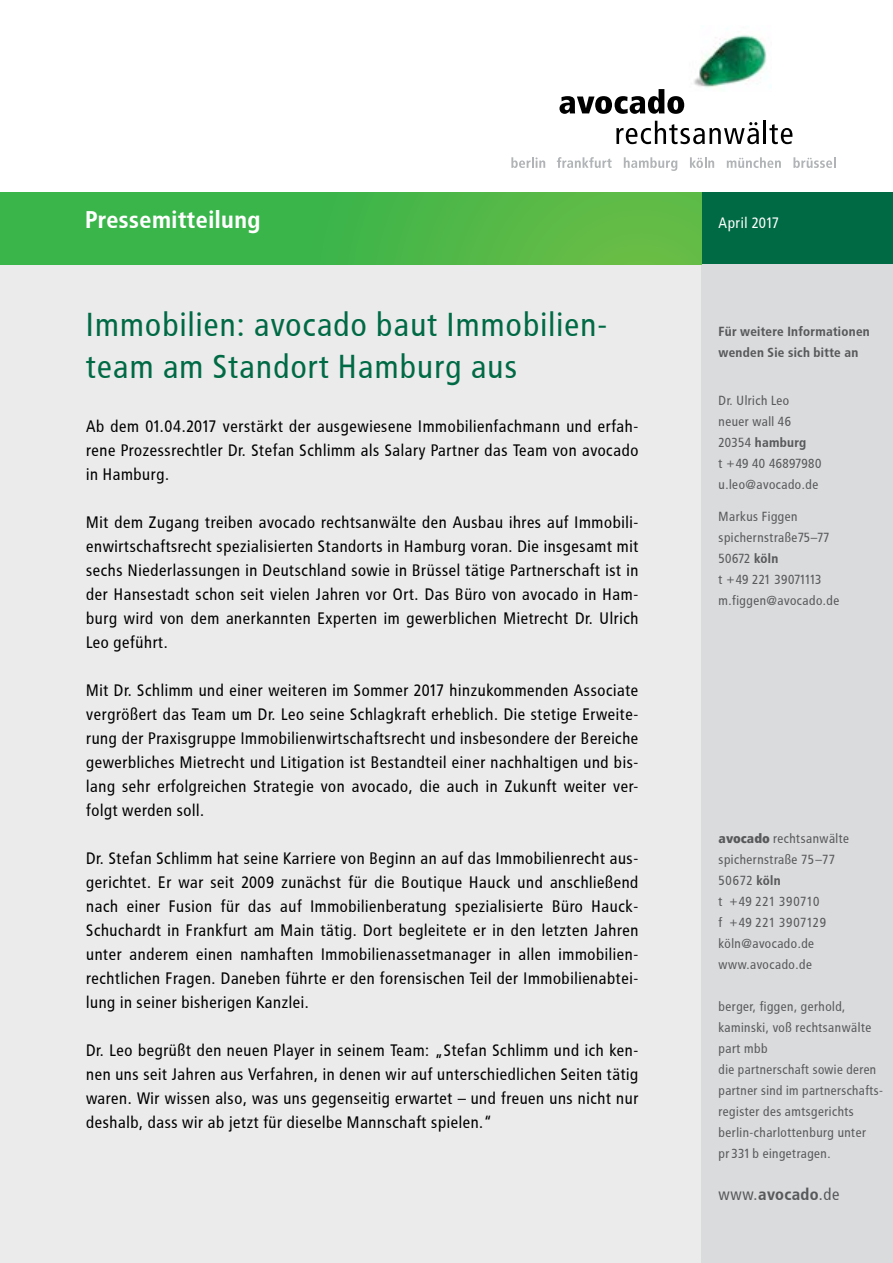
<style>
.page{position:relative;width:893px;height:1263px;background:#fff}
.page>*{position:absolute;margin:0;border:0;box-sizing:border-box;transform-origin:0 0}
.t1{font:33px/42px "Avocado";color:#006a45}
.t2{font:700 24px "Avocado";color:#fff}
.t3{font:16.5px/24px "Avocado";color:#000;text-align:justify}
.t4{font:16.5px "Avocado";color:#58595b}
.t5{font:15px "Avocado";color:#fff}
.t6{font:13.2px/21px "Avocado";color:#58595b}
.t7{font:700 13.2px/21px "Avocado";color:#58595b}
.s1{font-weight:700}
.s2{font-weight:900}
</style>
<div class="page">
<img style="left:694px;top:35px;width:78px;height:54px">
<svg style="left:559px;top:89px;width:125px;height:25px"></svg>
<svg style="left:616px;top:121px;width:143px;height:23px"></svg>
<hr style="left:764px;top:121px;width:2px;height:23px;background:#000">
<svg style="left:769px;top:124px;width:23px;height:20px"></svg>
<svg style="left:511px;top:157px;width:34px;height:11px"></svg>
<svg style="left:557px;top:157px;width:55px;height:11px"></svg>
<svg style="left:624px;top:157px;width:53px;height:14px"></svg>
<svg style="left:690px;top:157px;width:24px;height:11px"></svg>
<svg style="left:727px;top:157px;width:54px;height:11px"></svg>
<svg style="left:793px;top:157px;width:43px;height:11px"></svg>
<div style="left:702px;top:192px;width:191px;height:72px;background:#006a45"></div>
<div style="left:0;top:264px;width:893px;height:999px;background:#ebebec"></div>
<div style="left:702px;top:552px;width:191px;height:711px;background:#dadbdc"></div>
<div style="left:702px;top:264px;width:191px;height:499px;background:#dadbdc"></div>
<div style="left:0;top:192px;width:702px;height:72px;background:linear-gradient(to right,#2db34b,#63bb46)"></div>
<h2 class="t2" style="left:85px;top:205px;width:177px">Pressemitteilung</h2>
<h1 class="t1" style="left:86px;top:304px;width:524px">Immobilien: avocado baut Immobilien&shy;team am Standort Hamburg aus</h1>
<p class="t3" style="left:86px;top:414px;width:554px">Ab dem 01.04.2017 verstärkt der ausgewiesene Immobilienfachmann und erfah&shy;rene Prozessrechtler Dr. Stefan Schlimm als Salary Partner das Team von avocado in Hamburg.</p>
<p class="t3" style="left:86px;top:510px;width:554px">Mit dem Zugang treiben avocado rechtsanwälte den Ausbau ihres auf Immobili&shy;enwirtschaftsrecht spezialisierten Standorts in Hamburg voran. Die insgesamt mit sechs Niederlassungen in Deutschland sowie in Brüssel tätige Partnerschaft ist in der Hansestadt schon seit vielen Jahren vor Ort. Das Büro von avocado in Ham&shy;burg wird von dem anerkannten Experten im gewerblichen Mietrecht Dr. Ulrich Leo geführt.</p>
<p class="t3" style="left:86px;top:678px;width:554px">Mit Dr. Schlimm und einer weiteren im Sommer 2017 hinzukommenden Associate vergrößert das Team um Dr. Leo seine Schlagkraft erheblich. Die stetige Erweite&shy;rung der Praxisgruppe Immobilienwirtschaftsrecht und insbesondere der Bereiche gewerbliches Mietrecht und Litigation ist Bestandteil einer nachhaltigen und bis&shy;lang sehr erfolgreichen Strategie von avocado, die auch in Zukunft weiter ver&shy;folgt werden soll.</p>
<p class="t3" style="left:86px;top:846px;width:554px">Dr. Stefan Schlimm hat seine Karriere von Beginn an auf das Immobilienrecht aus&shy;gerichtet. Er war seit 2009 zunächst für die Boutique Hauck und anschließend nach einer Fusion für das auf Immobilienberatung spezialisierte Büro Hauck-Schuchardt in Frankfurt am Main tätig. Dort begleitete er in den letzten Jahren unter anderem einen namhaften Immobilienassetmanager in allen immobilien&shy;rechtlichen Fragen. Daneben führte er den forensischen Teil der Immobilienabtei&shy;lung in seiner bisherigen Kanzlei.</p>
<p class="t3" style="left:86px;top:1039px;width:554px">Dr. Leo begrüßt den neuen Player in seinem Team: „Stefan Schlimm und ich ken&shy;nen uns seit Jahren aus Verfahren, in denen wir auf unterschiedlichen Seiten tätig waren. Wir wissen also, was uns gegenseitig erwartet – und freuen uns nicht nur deshalb, dass wir ab jetzt für dieselbe Mannschaft spielen.“</p>
<p class="t5" style="left:719px;top:214px;width:63px">April 2017</p>
<p class="t7" style="left:719px;top:321px;width:153px">Für weitere Informationen wenden Sie sich bitte an</p>
<p class="t6" style="left:719px;top:390px;width:105px">Dr. Ulrich Leo neuer wall 46<br>20354 <span class="s1">hamburg<br></span>t +49 40 46897980 u.leo@avocado.de</p>
<p class="t6" style="left:719px;top:506px;width:123px">Markus Figgen spichernstraße75–77<br>50672 <span class="s1">köln<br></span>t +49 221 39071113 m.figgen@avocado.de</p>
<p class="t6" style="left:719px;top:828px;width:132px"><span class="s2">avocado</span> rechtsanwälte spichernstraße 75–77<br>50672 <span class="s1">köln<br></span>t +49 221 390710<br>f +49 221 3907129 köln@avocado.de www.avocado.de</p>
<p class="t6" style="left:719px;top:996px;width:166px">berger, figgen, gerhold, kaminski, voß rechtsanwälte part mbb<br>die partnerschaft sowie deren partner sind im partnerschafts&shy;register des amtsgerichts berlin-charlottenburg unter pr331b eingetragen.</p>
<p class="t4" style="left:719px;top:1185px;width:123px">www.<span class="s1">avocado</span>.de</p>
</div>
